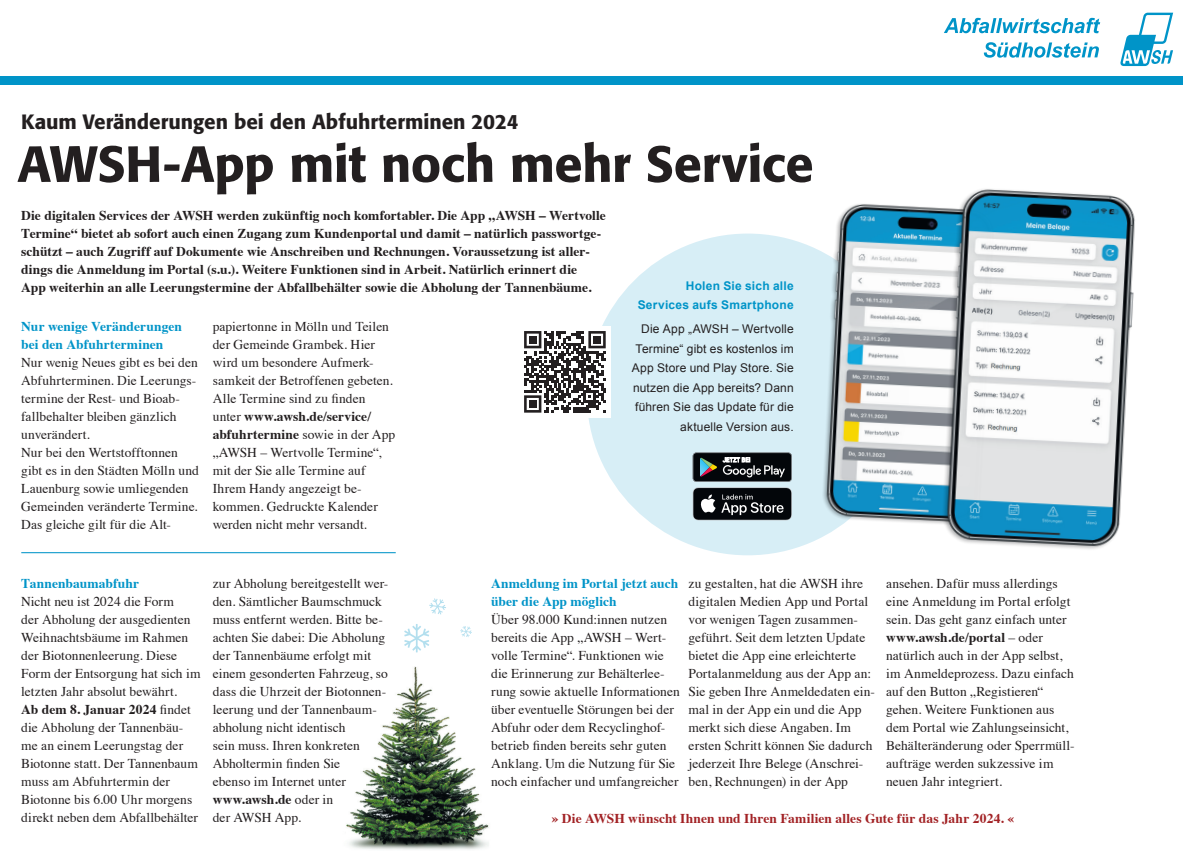
<style>
.page{position:relative;width:1183px;height:851px;background:#fff}
.page>*{position:absolute;margin:0;border:0;box-sizing:border-box;transform-origin:0 0}
.t1{font:500 50.25px "Formata";letter-spacing:-.005em;color:#231f20}
.t2{font:500 20.55px "Formata";color:#231f20}
.t3{font:13.5px/18px "Times";letter-spacing:.005em;color:#231f20}
.t4{font:700 13.5px/18px "Times";letter-spacing:.005em;color:#231f20}
.t5{font:700 13.5px/18px "Times";letter-spacing:.005em;color:#0094c8}
.t6{font:700 13.5px "Times";letter-spacing:.01em;color:#a22225}
.t7{font:12px/19.5px "Arial";letter-spacing:.01em;color:#231f20;text-align:right}
.t8{font:700 12px/19.5px "Arial";letter-spacing:.02em;color:#0094c8;text-align:right}
.s1{font-weight:700}
</style>
<div class="page">
<img style="left:346px;top:652px;width:143px;height:198px">
<svg style="left:404px;top:624px;width:25px;height:28px"></svg>
<svg style="left:429px;top:598px;width:17px;height:16px"></svg>
<svg style="left:460px;top:626px;width:12px;height:11px"></svg>
<div style="left:586px;top:233px;width:322px;height:322px;background:#d7eef6;border-radius:50%"></div>
<div style="left:0;top:76px;width:1182px;height:9px;background:#0094c8"></div>
<svg style="left:1120px;top:13px;width:52px;height:53px"></svg>
<svg style="left:944px;top:18px;width:155px;height:15px"></svg>
<svg style="left:983px;top:42px;width:115px;height:16px"></svg>
<img style="left:806px;top:204px;width:117px;height:340px">
<img style="left:923px;top:189px;width:212px;height:360px">
<hr style="left:21px;top:552px;width:374px;height:1px;background:#0094c8">
<div style="left:519px;top:326px;width:91px;height:91px;background:#fff"></div>
<svg style="left:524px;top:331px;width:81px;height:81px"></svg>
<div style="left:529px;top:336px;width:7px;height:7px;background:#231f20"></div>
<div style="left:593px;top:336px;width:7px;height:7px;background:#231f20"></div>
<div style="left:529px;top:400px;width:7px;height:7px;background:#231f20"></div>
<svg style="left:692px;top:452px;width:99px;height:68px;background:#3e4346"></svg>
<h2 class="t2" style="left:21px;top:109px;width:499px">Kaum Veränderungen bei den Abfuhrterminen 2024</h2>
<h1 class="t1" style="left:17px;top:133px;width:797px">AWSH-App mit noch mehr Service</h1>
<p class="t4" style="left:21px;top:205px;width:586px">Die digitalen Services der AWSH werden zukünftig noch komfortabler. Die App „AWSH – Wertvolle Termine“ bietet ab sofort auch einen Zugang zum Kundenportal und damit – natürlich passwortge&shy;schützt – auch Zugriff auf Dokumente wie Anschreiben und Rechnungen. Voraussetzung ist aller&shy;dings die Anmeldung im Portal (s.u.). Weitere Funktionen sind in Arbeit. Natürlich erinnert die<br>App weiterhin an alle Leerungstermine der Abfallbehälter sowie die Abholung der Tannenbäume.</p>
<p class="t8" style="left:637px;top:276px;width:157px">Holen Sie sich alle<br>Services aufs Smartphone</p>
<p class="t7" style="left:631px;top:319px;width:163px">Die App „AWSH – Wertvolle<br>Termine“ gibt es kostenlos im<br>App Store und Play Store. Sie nutzen die App bereits? Dann führen Sie das Update für die aktuelle Version aus.</p>
<p class="t3" style="left:213px;top:316px;width:184px">papiertonne in Mölln und Teilen der Gemeinde Grambek. Hier wird um besondere Aufmerk&shy;samkeit der Betroffenen gebeten.<br>Alle Termine sind zu finden unter <span class="s1">www.awsh.de/service/ abfuhrtermine</span> sowie in der App „AWSH – Wertvolle Termine“, mit der Sie alle Termine auf<br>Ihrem Handy angezeigt be&shy;kommen. Gedruckte Kalender werden nicht mehr versandt.</p>
<p class="t5" style="left:21px;top:316px;width:162px">Nur wenige Veränderungen bei den Abfuhrterminen</p>
<p class="t3" style="left:21px;top:352px;width:179px">Nur wenig Neues gibt es bei den<br>Abfuhrterminen. Die Leerungs&shy;termine der Rest- und Bioab&shy;fallbehalter bleiben gänzlich unverändert.<br>Nur bei den Wertstofftonnen gibt es in den Städten Mölln und<br>Lauenburg sowie umliegenden<br>Gemeinden veränderte Termine.<br>Das gleiche gilt für die Alt-</p>
<p class="t5" style="left:21px;top:573px;width:119px">Tannenbaumabfuhr</p>
<p class="t3" style="left:21px;top:591px;width:181px">Nicht neu ist 2024 die Form<br>der Abholung der ausgedienten<br>Weihnachtsbäume im Rahmen der Biotonnenleerung. Diese<br>Form der Entsorgung hat sich im letzten Jahr absolut bewährt.<br><span class="s1">Ab dem 8. Januar 2024</span> findet die Abholung der Tannenbäu&shy;me an einem Leerungstag der<br>Biotonne statt. Der Tannenbaum muss am Abfuhrtermin der<br>Biotonne bis 6.00 Uhr morgens direkt neben dem Abfallbehälter</p>
<p class="t3" style="left:213px;top:573px;width:177px">zur Abholung bereitgestellt wer&shy;den. Sämtlicher Baumschmuck muss entfernt werden. Bitte be&shy;achten Sie dabei: Die Abholung der Tannenbäume erfolgt mit einem gesonderten Fahrzeug, so dass die Uhrzeit der Biotonnen&shy;leerung und der Tannenbaum&shy;abholung nicht identisch<br>sein muss. Ihren konkreten<br>Abholtermin finden Sie<br>ebenso im Internet unter <span class="s1">www.awsh.de</span> oder in<br>der AWSH App.</p>
<p class="t5" style="left:491px;top:573px;width:189px">Anmeldung im Portal jetzt auch über die App möglich</p>
<p class="t3" style="left:491px;top:609px;width:190px">Über 98.000 Kund:innen nutzen bereits die App „AWSH – Wert&shy;volle Termine“. Funktionen wie die Erinnerung zur Behälterlee&shy;rung sowie aktuelle Informationen über eventuelle Störungen bei der<br>Abfuhr oder dem Recyclinghof&shy;betrieb finden bereits sehr guten<br>Anklang. Um die Nutzung für Sie noch einfacher und umfangreicher</p>
<p class="t3" style="left:688px;top:573px;width:188px">zu gestalten, hat die AWSH ihre digitalen Medien App und Portal vor wenigen Tagen zusammen&shy;geführt. Seit dem letzten Update bietet die App eine erleichterte<br>Portalanmeldung aus der App an:<br>Sie geben Ihre Anmeldedaten ein&shy;mal in der App ein und die App merkt sich diese Angaben. Im ersten Schritt können Sie dadurch jederzeit Ihre Belege (Anschrei&shy;ben, Rechnungen) in der App</p>
<p class="t3" style="left:885px;top:573px;width:190px">ansehen. Dafür muss allerdings eine Anmeldung im Portal erfolgt sein. Das geht ganz einfach unter <span class="s1">www.awsh.de/portal</span> – oder natürlich auch in der App selbst, im Anmeldeprozess. Dazu einfach auf den Button „Registieren“ gehen. Weitere Funktionen aus dem Portal wie Zahlungseinsicht,<br>Behälteränderung oder Sperrmüll&shy;aufträge werden sukzessive im neuen Jahr integriert.</p>
<p class="t6" style="left:551px;top:804px;width:463px">» Die AWSH wünscht Ihnen und Ihren Familien alles Gute für das Jahr 2024. «</p>
</div>
